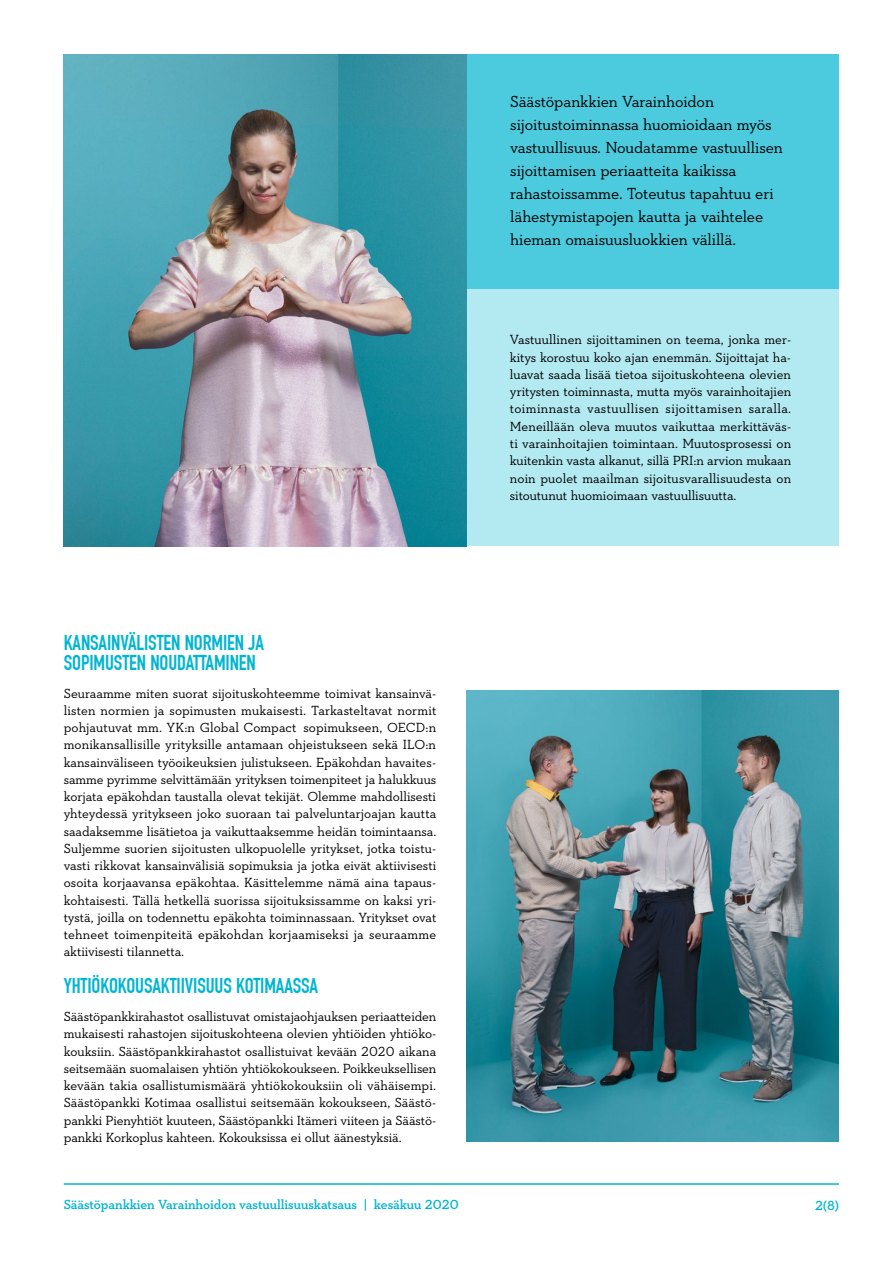
<style>
.page{position:relative;width:893px;height:1263px;background:#fff}
.page>*{position:absolute;margin:0;border:0;box-sizing:border-box;transform-origin:0 0}
.t1{font:700 21px/19.5px "DIN Condensed";letter-spacing:-.005em;color:#00b5d0}
.t2{font:16.35px/23px "Neutraface Slab Text";letter-spacing:-.005em;color:#000}
.t3{font:13.5px/17.2px "Neutraface Slab Text";letter-spacing:-.005em;color:#000;text-align:justify}
.t4{font:600 13.5px "Neutraface Slab Text";letter-spacing:-.005em;color:#00b5d0}
</style>
<div class="page">
<div style="left:466px;top:54px;width:372px;height:492px;background:#4dcbde"></div>
<div style="left:466px;top:289px;width:372px;height:257px;background:#b3e9f1"></div>
<img style="left:64px;top:54px;width:402px;height:492px">
<hr style="left:64px;top:1183px;width:775px;height:2px;background:#00b5d0">
<img style="left:466px;top:690px;width:373px;height:452px">
<p class="t2" style="left:510px;top:90px;width:274px">Säästöpankkien Varainhoidon sijoitustoiminnassa huomioidaan myös vastuullisuus. Noudatamme vastuullisen sijoittamisen periaatteita kaikissa rahastoissamme. Toteutus tapahtuu eri lähestymistapojen kautta ja vaihtelee hieman omaisuusluokkien välillä.</p>
<h1 class="t1" style="left:64px;top:633px;width:202px">KANSAINVÄLISTEN NORMIEN JA<br>SOPIMUSTEN NOUDATTAMINEN</h1>
<p class="t3" style="left:64px;top:684px;width:374px">Seuraamme miten suorat sijoituskohteemme toimivat kansainvä&shy;listen normien ja sopimusten mukaisesti. Tarkasteltavat normit pohjautuvat mm. YK:n Global Compact ‐sopimukseen, OECD:n monikansallisille yrityksille antamaan ohjeistukseen sekä ILO:n kansainväliseen työoikeuksien julistukseen. Epäkohdan havaites&shy;samme pyrimme selvittämään yrityksen toimenpiteet ja halukkuus korjata epäkohdan taustalla olevat tekijät. Olemme mahdollisesti yhteydessä yritykseen joko suoraan tai palveluntarjoajan kautta saadaksemme lisätietoa ja vaikuttaaksemme heidän toimintaansa.<br>Suljemme suorien sijoitusten ulkopuolelle yritykset, jotka toistu&shy;vasti rikkovat kansainvälisiä sopimuksia ja jotka eivät aktiivisesti osoita korjaavansa epäkohtaa. Käsittelemme nämä aina tapaus&shy;kohtaisesti. Tällä hetkellä suorissa sijoituksissamme on kaksi yri&shy;tystä, joilla on todennettu epäkohta toiminnassaan. Yritykset ovat tehneet toimenpiteitä epäkohdan korjaamiseksi ja seuraamme aktiivisesti tilannetta.</p>
<h1 class="t1" style="left:64px;top:976px;width:256px">YHTIÖKOKOUSAKTIIVISUUS KOTIMAASSA</h1>
<p class="t3" style="left:64px;top:1008px;width:374px">Säästöpankkirahastot osallistuvat omistajaohjauksen periaatteiden mukaisesti rahastojen sijoituskohteena olevien yhtiöiden yhtiöko&shy;kouksiin. Säästöpankkirahastot osallistuivat kevään 2020 aikana seitsemään suomalaisen yhtiön yhtiökokoukseen. Poikkeuksellisen kevään takia osallistumismäärä yhtiökokouksiin oli vähäisempi.<br>Säästöpankki Kotimaa osallistui seitsemään kokoukseen, Säästö&shy;pankki Pienyhtiöt kuuteen, Säästöpankki Itämeri viiteen ja Säästö&shy;pankki Korkoplus kahteen. Kokouksissa ei ollut äänestyksiä.</p>
<p class="t3" style="left:510px;top:331px;width:283px">Vastuullinen sijoittaminen on teema, jonka mer&shy;kitys korostuu koko ajan enemmän. Sijoittajat ha&shy;luavat saada lisää tietoa sijoituskohteena olevien yritysten toiminnasta, mutta myös varainhoitajien toiminnasta vastuullisen sijoittamisen saralla.<br>Meneillään oleva muutos vaikuttaa merkittäväs&shy;ti varainhoitajien toimintaan. Muutosprosessi on kuitenkin vasta alkanut, sillä PRI:n arvion mukaan noin puolet maailman sijoitusvarallisuudesta on sitoutunut huomioimaan vastuullisuutta.</p>
<p class="t4" style="left:64px;top:1196px;width:396px">Säästöpankkien Varainhoidon vastuullisuuskatsaus | kesäkuu 2020</p>
<p class="t4" style="left:815px;top:1196px;width:25px">2(8)</p>
</div>
